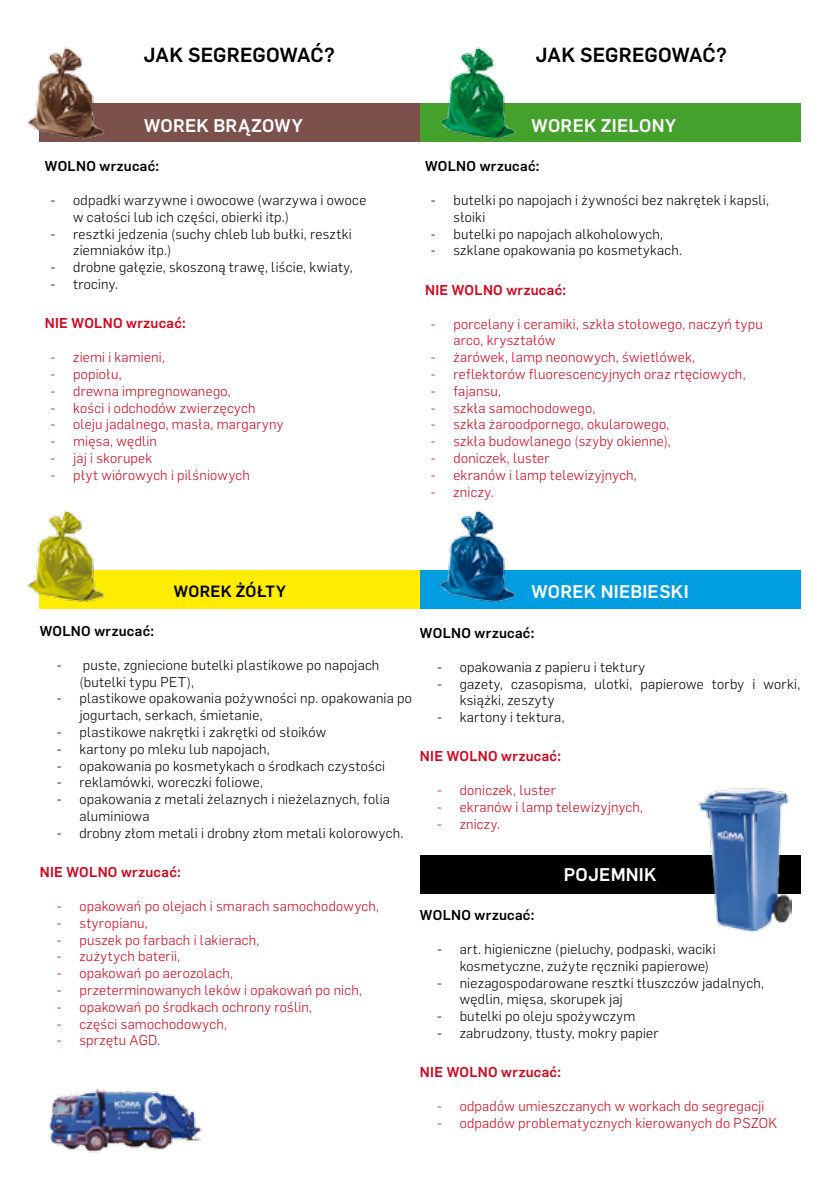
<style>
.page{position:relative;width:840px;height:1191px;background:#fff}
.page>*{position:absolute;margin:0;border:0;box-sizing:border-box;transform-origin:0 0}
.t1{font:500 20px "Flama";letter-spacing:.005em;color:#000}
.t2{font:500 18px "Flama";letter-spacing:.01em;color:#fff}
.t3{font:500 16px "Flama";color:#000}
.t4{font:300 14px/16.8px "Flama";letter-spacing:.02em;color:#000}
.t5{font:300 14px/16.8px "Flama";letter-spacing:.02em;color:#cd071e}
.t6{font:500 14px "Flama";letter-spacing:.02em;color:#cd071e}
.t7{font:500 14px "Flama";letter-spacing:.02em;color:#000}
.s1{font-weight:500;color:#fff}
</style>
<div class="page">
<div style="left:420px;top:570px;width:379px;height:38px;background:#009ee0"></div>
<div style="left:420px;top:855px;width:379px;height:38px;background:#000"></div>
<div style="left:40px;top:570px;width:380px;height:38px;background:#ffed00"></div>
<div style="left:420px;top:103px;width:379px;height:39px;background:#44a12b"></div>
<div style="left:40px;top:103px;width:380px;height:39px;background:#7c504d"></div>
<img style="left:439px;top:510px;width:77px;height:92px">
<img style="left:27px;top:47px;width:78px;height:95px">
<img style="left:439px;top:47px;width:77px;height:92px">
<img style="left:27px;top:510px;width:78px;height:98px">
<img style="left:696px;top:788px;width:94px;height:145px">
<img style="left:49px;top:1088px;width:153px;height:65px">
<h1 class="t1" style="left:143px;top:41px;width:71px">JAK SEGREG</h1>
<h1 class="t1" style="left:266px;top:41px;width:70px">OWAĆ?</h1>
<h1 class="t1" style="left:535px;top:41px;width:71px">JAK SEGREG</h1>
<h1 class="t1" style="left:657px;top:41px;width:70px">OWAĆ?</h1>
<p class="t2" style="left:144px;top:112px;width:146px">WORE K BRĄZOWY</p>
<p class="t7" style="left:45px;top:156px;width:116px">WOLNO wrzucać:</p>
<p class="t4" style="left:73px;top:191px;width:294px;text-indent:-23px">- odpadki warzywne i owocowe (warzywa i owoce w całości lub ich części, obierki itp.)</p>
<p class="t4" style="left:73px;top:224px;width:280px;text-indent:-23px">- resztki jedzenia (suchy chleb lub bułki, resztki ziemniaków itp.)</p>
<p class="t4" style="left:50px;top:258px;width:303px">- drobne gałęzie, skoszoną trawę, liście, kwiaty,</p>
<p class="t4" style="left:50px;top:275px;width:69px">- trociny.</p>
<p class="t6" style="left:45px;top:313px;width:142px">NIE WOLNO wrzucać:</p>
<p class="t5" style="left:50px;top:348px;width:116px">- ziemi i kamieni,</p>
<p class="t5" style="left:50px;top:365px;width:73px">- popiołu,</p>
<p class="t5" style="left:50px;top:381px;width:182px">- drewna impregnowanego,</p>
<p class="t5" style="left:50px;top:398px;width:206px">- kości i odchodów zwierzęcych</p>
<p class="t5" style="left:50px;top:415px;width:234px">- oleju jadalnego, masła, margaryny</p>
<p class="t5" style="left:50px;top:432px;width:108px">- mięsa, wędlin</p>
<p class="t5" style="left:50px;top:449px;width:103px">- jaj i skorupek</p>
<p class="t5" style="left:50px;top:465px;width:201px">- płyt wiórowych i pilśniowych</p>
<p class="t2" style="left:531px;top:112px;width:133px">WOREK ZIELONY</p>
<p class="t7" style="left:425px;top:156px;width:116px">WOLNO wrzucać:</p>
<p class="t4" style="left:453px;top:191px;width:317px;text-indent:-23px">- butelki po napojach i żywności bez nakrętek i kapsli, słoiki</p>
<p class="t4" style="left:430px;top:224px;width:234px">- butelki po napojach alkoholowych,</p>
<p class="t4" style="left:430px;top:241px;width:307px">- szklane opakowania po kosmetykach. <span class="s1">WOLNO</span></p>
<p class="t6" style="left:425px;top:279px;width:142px">NIE WOLNO wrzucać:</p>
<p class="t5" style="left:453px;top:314px;width:311px;text-indent:-23px">- porcelany i ceramiki, szkła stołowego, naczyń typu arco, kryształów</p>
<p class="t5" style="left:430px;top:348px;width:266px">- żarówek, lamp neonowych, świetlówek,</p>
<p class="t5" style="left:430px;top:365px;width:316px">- reflektorów fluorescencyjnych oraz rtęciowych,</p>
<p class="t5" style="left:430px;top:381px;width:72px">- fajansu,</p>
<p class="t5" style="left:430px;top:398px;width:166px">- szkła samochodowego,</p>
<p class="t5" style="left:430px;top:415px;width:240px">- szkła żaroodpornego, okularowego,</p>
<p class="t5" style="left:430px;top:432px;width:241px">- szkła budowlanego (szyby okienne),</p>
<p class="t5" style="left:430px;top:449px;width:120px">- doniczek, luster</p>
<p class="t5" style="left:430px;top:465px;width:207px">- ekranów i lamp telewizyjnych,</p>
<p class="t5" style="left:430px;top:482px;width:64px">- zniczy.</p>
<p class="t3" style="left:174px;top:579px;width:103px">WOREK ŻÓŁTY</p>
<p class="t7" style="left:40px;top:621px;width:116px">WOLNO wrzucać:</p>
<p class="t4" style="left:79px;top:655px;width:301px;text-indent:-23px">- puste, zgniecione butelki plastikowe po napojach (butelki typu PET),</p>
<p class="t4" style="left:79px;top:689px;width:334px;text-indent:-23px">- plastikowe opakowania pożywności np. opakowania po jogurtach, serkach, śmietanie,</p>
<p class="t4" style="left:57px;top:723px;width:271px">- plastikowe nakrętki i zakrętki od słoików</p>
<p class="t4" style="left:57px;top:739px;width:214px">- kartony po mleku lub napojach,</p>
<p class="t4" style="left:57px;top:756px;width:329px">- opakowania po kosmetykach o środkach czystości</p>
<p class="t4" style="left:57px;top:773px;width:207px">- reklamówki, woreczki foliowe,</p>
<p class="t4" style="left:79px;top:790px;width:312px;text-indent:-23px">- opakowania z metali żelaznych i nieżelaznych, folia aluminiowa</p>
<p class="t4" style="left:57px;top:823px;width:348px">- drobny złom metali i drobny złom metali kolorowych.</p>
<p class="t6" style="left:40px;top:862px;width:142px">NIE WOLNO wrzucać:</p>
<p class="t5" style="left:57px;top:897px;width:324px">- opakowań po olejach i smarach samochodowych,</p>
<p class="t5" style="left:57px;top:913px;width:93px">- styropianu,</p>
<p class="t5" style="left:57px;top:930px;width:204px">- puszek po farbach i lakierach,</p>
<p class="t5" style="left:57px;top:947px;width:125px">- zużytych baterii,</p>
<p class="t5" style="left:57px;top:964px;width:178px">- opakowań po aerozolach,</p>
<p class="t5" style="left:57px;top:981px;width:306px">- przeterminowanych leków i opakowań po nich,</p>
<p class="t5" style="left:57px;top:997px;width:257px">- opakowań po środkach ochrony roślin,</p>
<p class="t5" style="left:57px;top:1014px;width:172px">- części samochodowych,</p>
<p class="t5" style="left:57px;top:1031px;width:105px">- sprzętu AGD.</p>
<p class="t2" style="left:531px;top:579px;width:158px">WOREK NIEBIESKI</p>
<p class="t7" style="left:420px;top:623px;width:116px">WOLNO wrzucać:</p>
<p class="t4" style="left:437px;top:657px;width:210px">- opakowania z papieru i tektury</p>
<p class="t4" style="left:459px;top:674px;width:342px;text-indent:-23px">- gazety, czasopisma, ulotki, papierowe torby i worki, książki, zeszyty</p>
<p class="t4" style="left:437px;top:708px;width:129px">- kartony i tektura,</p>
<p class="t6" style="left:420px;top:746px;width:142px">NIE WOLNO wrzucać:</p>
<p class="t5" style="left:437px;top:781px;width:120px">- doniczek, luster</p>
<p class="t5" style="left:437px;top:798px;width:207px">- ekranów i lamp telewizyjnych,</p>
<p class="t5" style="left:437px;top:814px;width:64px">- zniczy.</p>
<p class="t2" style="left:563px;top:861px;width:94px">POJEMNIK</p>
<p class="t7" style="left:420px;top:905px;width:116px">WOLNO wrzucać:</p>
<p class="t4" style="left:459px;top:939px;width:257px;text-indent:-23px">- art. higieniczne (pieluchy, podpaski, waciki kosmetyczne, zużyte ręczniki papierowe)</p>
<p class="t4" style="left:459px;top:973px;width:305px;text-indent:-23px">- niezagospodarowane resztki tłuszczów jadalnych, wędlin, mięsa, skorupek jaj</p>
<p class="t4" style="left:437px;top:1007px;width:200px">- butelki po oleju spożywczym</p>
<p class="t4" style="left:437px;top:1023px;width:223px">- zabrudzony, tłusty, mokry papier</p>
<p class="t6" style="left:420px;top:1062px;width:142px">NIE WOLNO wrzucać:</p>
<p class="t5" style="left:437px;top:1096px;width:329px">- odpadów umieszczanych w workach do segregacji</p>
<p class="t5" style="left:437px;top:1113px;width:341px">- odpadów problematycznych kierowanych do PSZOK</p>
</div>
